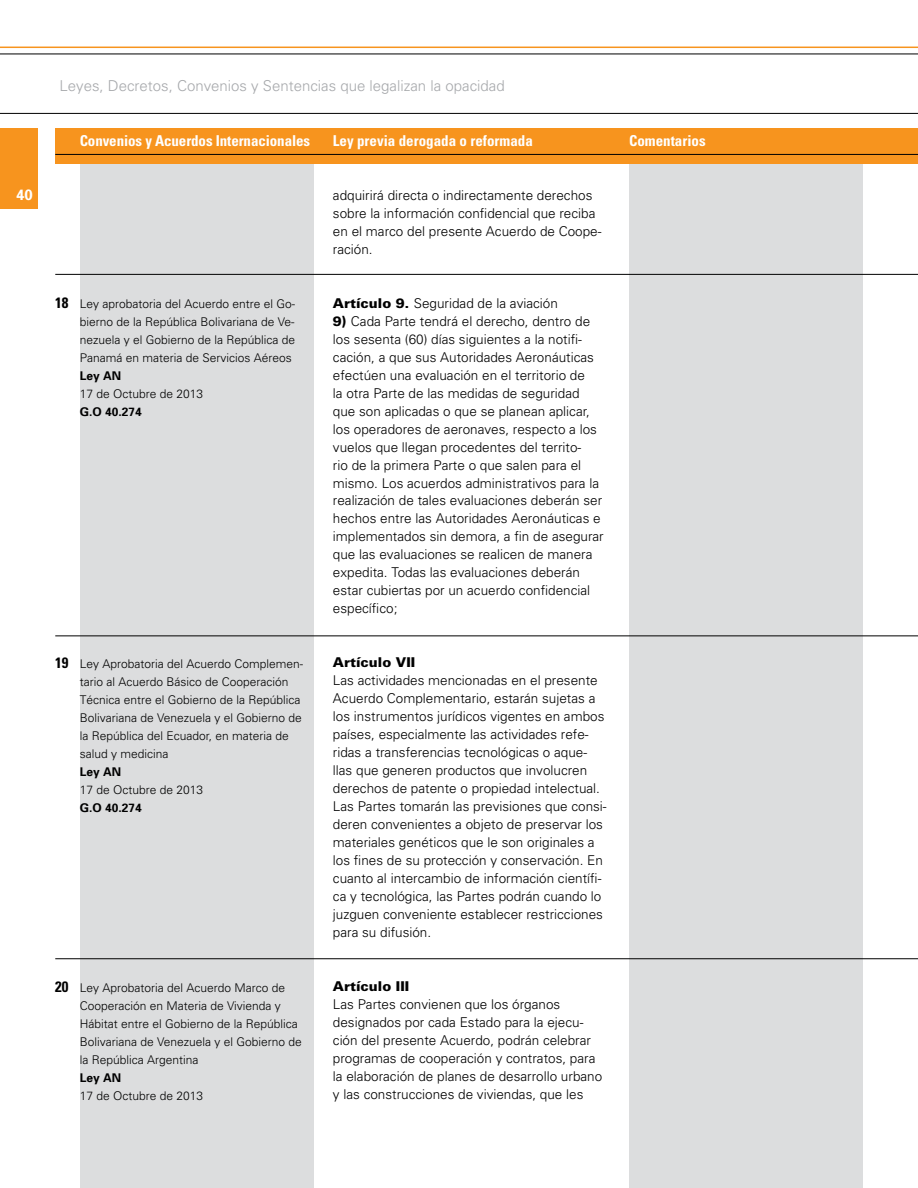
<style>
.page{position:relative;width:918px;height:1188px;background:#fff}
.page>*{position:absolute;margin:0;border:0;box-sizing:border-box;transform-origin:0 0}
.t1{font:700 condensed 15px "Univers";color:#fff}
.t2{font:300 15px "Univers";color:#a7a9ac}
.t3{font:700 condensed 15px "Univers";color:#000}
.t4{font:700 15px "Univers";color:#fff}
.t5{font:300 13.5px/18px "Univers";color:#000}
.t6{font:900 13.5px "Univers";color:#000}
.t7{font:300 12px/18px "Univers";color:#000}
.t8{font:700 12px "Univers";color:#000}
.s1{font-weight:900}
</style>
<div class="page">
<div style="left:0;top:128px;width:37px;height:81px;background:#f7941e"></div>
<hr style="left:0;top:113px;width:918px;height:1px;background:#000">
<hr style="left:0;top:54px;width:918px;height:1px;background:#000">
<hr style="left:0;top:47px;width:918px;height:1px;background:#f7941e">
<div style="left:80px;top:162px;width:233px;height:1026px;background:#dcddde"></div>
<div style="left:629px;top:164px;width:234px;height:1024px;background:#dcddde"></div>
<hr style="left:55px;top:274px;width:863px;height:1px;background:#000">
<hr style="left:55px;top:636px;width:863px;height:1px;background:#000">
<hr style="left:55px;top:958px;width:863px;height:1px;background:#000">
<div style="left:55px;top:128px;width:863px;height:36px;background:#f7941e"></div>
<hr style="left:55px;top:154px;width:863px;height:1px;background:#000">
<p class="t4" style="left:16px;top:185px;width:18px">40</p>
<p class="t2" style="left:60px;top:76px;width:447px">Leyes, Decretos, Convenios y Sentencias que legalizan la opacidad</p>
<p class="t1" style="left:80px;top:131px;width:232px">Convenios y Acuerdos Internacionales</p>
<p class="t1" style="left:333px;top:131px;width:201px">Ley previa derogada o reformada</p>
<p class="t1" style="left:629px;top:131px;width:78px">Comentarios</p>
<p class="t5" style="left:333px;top:185px;width:270px">adquirirá directa o indirectamente derechos sobre la información confidencial que reciba en el marco del presente Acuerdo de Coope&shy;ración.</p>
<p class="t3" style="left:55px;top:293px;width:15px">18</p>
<p class="t7" style="left:80px;top:294px;width:217px;text-align:justify">Ley aprobatoria del Acuerdo entre el Go&shy;bierno de la República Bolivariana de Ve&shy;nezuela y el Gobierno de la República de Panamá en materia de Servicios Aéreos</p>
<p class="t8" style="left:80px;top:368px;width:43px">Ley AN</p>
<p class="t7" style="left:80px;top:384px;width:125px">17 de Octubre de 2013</p>
<p class="t8" style="left:80px;top:404px;width:64px">G.O 40.274</p>
<p class="t5" style="left:333px;top:293px;width:227px"><span class="s1">Artículo 9.</span> Seguridad de la aviación</p>
<p class="t5" style="left:333px;top:311px;width:272px"><span class="s1">9)</span> Cada Parte tendrá el derecho, dentro de los sesenta (60) días siguientes a la notifi&shy;cación, a que sus Autoridades Aeronáuticas efectúen una evaluación en el territorio de<br>la otra Parte de las medidas de seguridad que son aplicadas o que se planean aplicar, los operadores de aeronaves, respecto a los vuelos que llegan procedentes del territo-<br>rio de la primera Parte o que salen para el mismo. Los acuerdos administrativos para la realización de tales evaluaciones deberán ser hechos entre las Autoridades Aeronáuticas e implementados sin demora, a fin de asegurar que las evaluaciones se realicen de manera expedita. Todas las evaluaciones deberán estar cubiertas por un acuerdo confidencial específico;</p>
<p class="t3" style="left:55px;top:653px;width:15px">19</p>
<p class="t7" style="left:80px;top:654px;width:225px">Ley Aprobatoria del Acuerdo Complemen&shy;tario al Acuerdo Básico de Cooperación Técnica entre el Gobierno de la República Bolivariana de Venezuela y el Gobierno de la República del Ecuador, en materia de salud y medicina</p>
<p class="t8" style="left:80px;top:764px;width:43px">Ley AN</p>
<p class="t7" style="left:80px;top:780px;width:125px">17 de Octubre de 2013</p>
<p class="t8" style="left:80px;top:800px;width:64px">G.O 40.274</p>
<p class="t6" style="left:333px;top:654px;width:84px">Artículo VII</p>
<p class="t5" style="left:333px;top:671px;width:275px">Las actividades mencionadas en el presente Acuerdo Complementario, estarán sujetas a los instrumentos jurídicos vigentes en ambos países, especialmente las actividades refe&shy;ridas a transferencias tecnológicas o aque&shy;llas que generen productos que involucren derechos de patente o propiedad intelectual.<br>Las Partes tomarán las previsiones que consi&shy;deren convenientes a objeto de preservar los materiales genéticos que le son originales a los fines de su protección y conservación. En cuanto al intercambio de información científi&shy;ca y tecnológica, las Partes podrán cuando lo juzguen conveniente establecer restricciones para su difusión.</p>
<p class="t3" style="left:55px;top:977px;width:15px">20</p>
<p class="t7" style="left:80px;top:978px;width:224px">Ley Aprobatoria del Acuerdo Marco de Cooperación en Materia de Vivienda y Hábitat entre el Gobierno de la República Bolivariana de Venezuela y el Gobierno de la República Argentina</p>
<p class="t8" style="left:80px;top:1070px;width:43px">Ley AN</p>
<p class="t7" style="left:80px;top:1086px;width:125px">17 de Octubre de 2013</p>
<p class="t6" style="left:333px;top:978px;width:78px">Artículo III</p>
<p class="t5" style="left:333px;top:995px;width:271px">Las Partes convienen que los órganos designados por cada Estado para la ejecu&shy;ción del presente Acuerdo, podrán celebrar programas de cooperación y contratos, para la elaboración de planes de desarrollo urbano y las construcciones de viviendas, que les</p>
</div>
